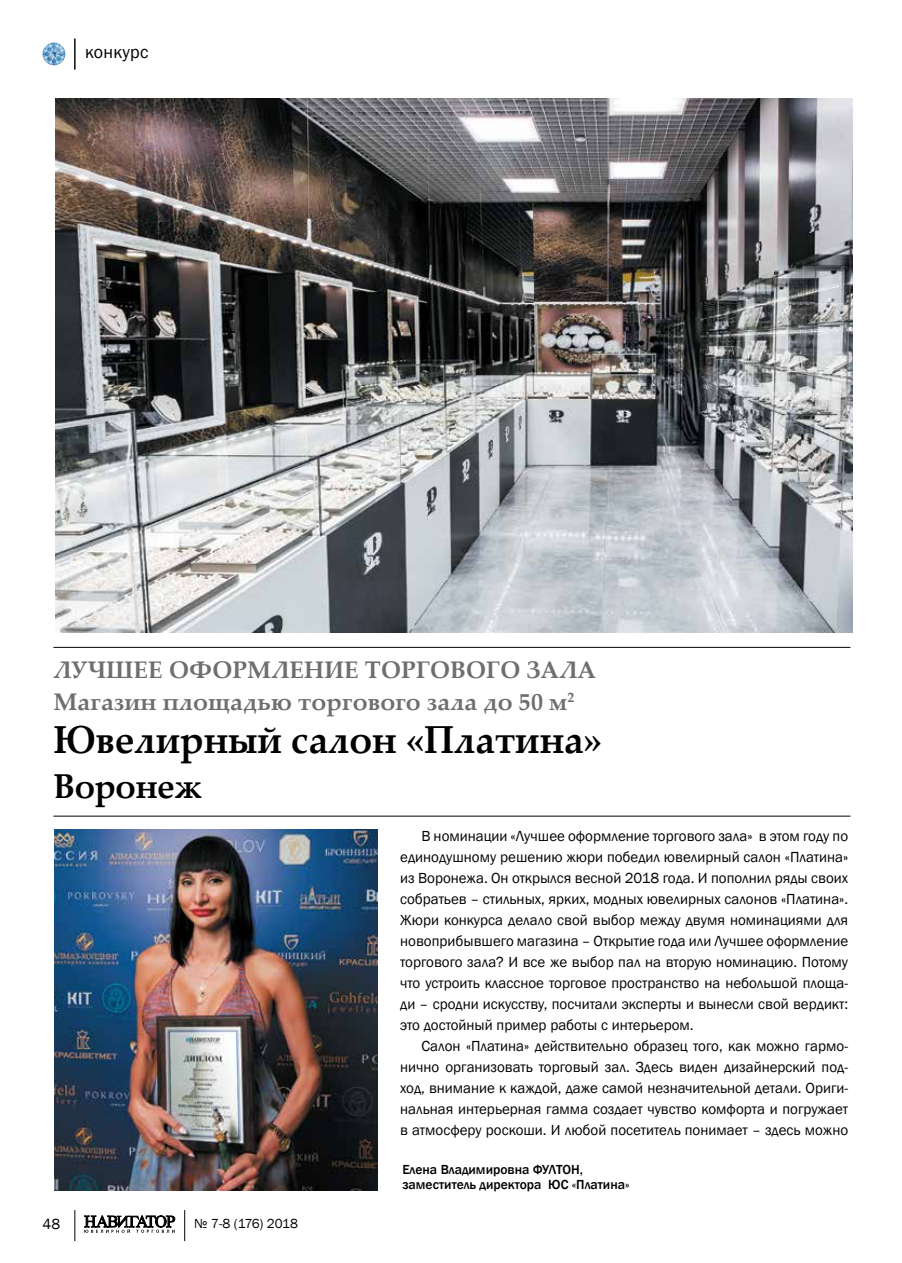
<style>
.page{position:relative;width:902px;height:1263px;background:#fff}
.page>*{position:absolute;margin:0;border:0;box-sizing:border-box;transform-origin:0 0}
.t1{font:700 39px "Palatino Linotype";color:#000;scale:.94 1}
.t2{font:700 34.5px "Palatino Linotype";color:#000;scale:.95 1}
.t3{font:700 24px/31.5px "Palatino Linotype";letter-spacing:.005em;color:#6d6e71}
.t4{font:18px "Franklin Gothic";letter-spacing:.02em;color:#000}
.t5{font:15px/21px "Franklin Gothic";color:#000;text-align:justify}
.t6{font:500 13.5px/15px "Franklin Gothic";color:#000}
.t7{font:13.5px "Franklin Gothic";letter-spacing:-.035em;color:#000}
</style>
<div class="page">
<img style="left:43px;top:43px;width:22px;height:22px;border-radius:11px">
<svg style="left:84px;top:1215px;width:91px;height:18px"></svg>
<hr style="left:184px;top:1210px;width:1px;height:31px;background:#000">
<hr style="left:74px;top:1210px;width:1px;height:31px;background:#000">
<hr style="left:74px;top:39px;width:1px;height:30px;background:#000">
<img style="left:55px;top:98px;width:796px;height:535px">
<img style="left:54px;top:830px;width:323px;height:361px">
<hr style="left:53px;top:816px;width:797px;height:1px;background:#000">
<hr style="left:53px;top:647px;width:797px;height:1px;background:#000">
<p class="t4" style="left:85px;top:41px;width:65px">конкурс</p>
<h3 class="t3" style="left:53px;top:653px;width:544px">Лучшее оформление торгового зала<br>Магазин площадью торгового зала до 50 м<sup>2</sup></h3>
<h1 class="t1" style="left:53px;top:712px;width:585px">Ювелирный салон «Платина»</h1>
<h2 class="t2" style="left:53px;top:762px;width:158px">Воронеж</h2>
<p class="t5" style="left:43px;top:1214px;width:19px">48</p>
<p class="t7" style="left:194px;top:1215px;width:105px">№ 7-8 (176) 2018</p>
<p class="t5" style="left:400px;top:826px;width:449px;text-indent:21px">В номинации «Лучшее оформление торгового зала» в этом году по единодушному решению жюри победил ювелирный салон «Платина» из Воронежа. Он открылся весной 2018 года. И пополнил ряды своих собратьев – стильных, ярких, модных ювелирных салонов «Платина».<br>Жюри конкурса делало свой выбор между двумя номинациями для новоприбывшего магазина – Открытие года или Лучшее оформление торгового зала? И все же выбор пал на вторую номинацию. Потому что устроить классное торговое пространство на небольшой площа&shy;ди – сродни искусству, посчитали эксперты и вынесли свой вердикт: это достойный пример работы с интерьером.</p>
<p class="t5" style="left:400px;top:1036px;width:449px;text-indent:21px">Салон «Платина» действительно образец того, как можно гармо&shy;нично организовать торговый зал. Здесь виден дизайнерский под&shy;ход, внимание к каждой, даже самой незначительной детали. Ориги&shy;нальная интерьерная гамма создает чувство комфорта и погружает в атмосферу роскоши. И любой посетитель понимает – здесь можно</p>
<p class="t6" style="left:402px;top:1162px;width:229px">Елена Владимировна Фултон, заместитель директора ЮС «Платина»</p>
</div>
